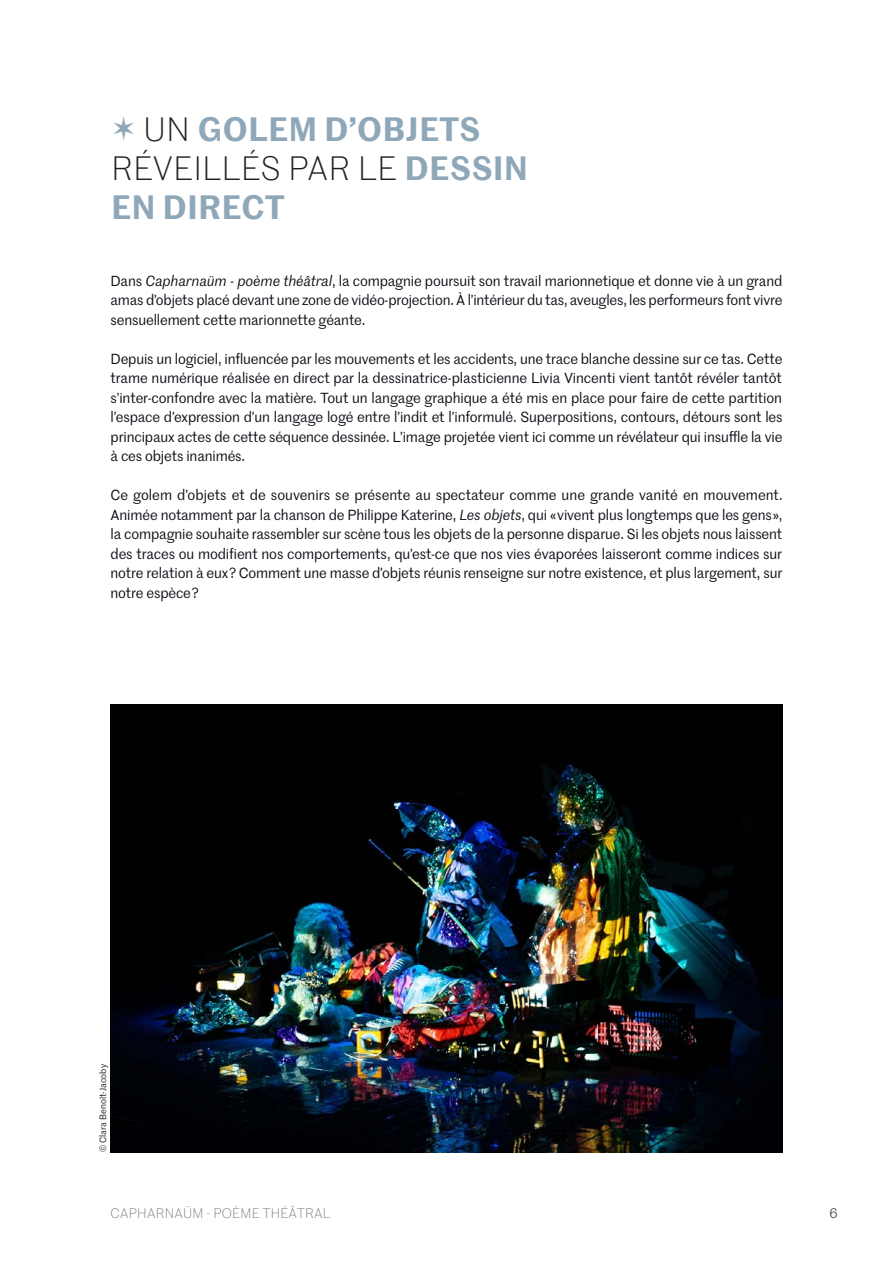
<style>
.page{position:relative;width:893px;height:1263px;background:#fff}
.page>*{position:absolute;margin:0;border:0;box-sizing:border-box;transform-origin:0 0}
.t1{font:600 33px/39px "Marr Sans";letter-spacing:.02em;color:#8fa8b9}
.t2{font:14.25px/19.5px "Marr Sans";letter-spacing:-.01em;color:#0b0e15;text-align:justify}
.t3{font:300 13.5px "Marr Sans";letter-spacing:.02em;color:#808285}
.t4{font:13.5px "Marr Sans";color:#565359}
.t5{font:9px "Marr Sans";color:#231f20}
.s1{font-family:"Graduel Sirius";font-weight:400;font-size:45px}
.s2{font-weight:300;color:#231f20}
.s3{font-style:italic}
</style>
<div class="page">
<img style="left:111px;top:704px;width:671px;height:448px">
<h1 class="t1" style="left:111px;top:108px;width:418px"><span class="s1">✫</span> <span class="s2">UN</span> GOLEM D’OBJETS<br><span class="s2">RÉVEILLÉS PAR LE</span> DESSIN<br>EN DIRECT</h1>
<p class="t2" style="left:111px;top:270px;width:673px">Dans <span class="s3">Capharnaüm - poème théâtral</span>, la compagnie poursuit son travail marionnetique et donne vie à un grand amas d’objets placé devant une zone de vidéo-projection. À l’intérieur du tas, aveugles, les performeurs font vivre sensuellement cette marionnette géante.</p>
<p class="t2" style="left:111px;top:348px;width:674px">Depuis un logiciel, influencée par les mouvements et les accidents, une trace blanche dessine sur ce tas. Cette trame numérique réalisée en direct par la dessinatrice-plasticienne Livia Vincenti vient tantôt révéler tantôt s’inter-confondre avec la matière. Tout un langage graphique a été mis en place pour faire de cette partition l’espace d’expression d’un langage logé entre l’indit et l’informulé. Superpositions, contours, détours sont les principaux actes de cette séquence dessinée. L’image projetée vient ici comme un révélateur qui insuffle la vie à ces objets inanimés.</p>
<p class="t2" style="left:111px;top:485px;width:674px">Ce golem d’objets et de souvenirs se présente au spectateur comme une grande vanité en mouvement.<br>Animée notamment par la chanson de Philippe Katerine, <span class="s3">Les objets</span>, qui « vivent plus longtemps que les gens », la compagnie souhaite rassembler sur scène tous les objets de la personne disparue. Si les objets nous laissent des traces ou modifient nos comportements, qu’est-ce que nos vies évaporées laisseront comme indices sur notre relation à eux ? Comment une masse d’objets réunis renseigne sur notre existence, et plus largement, sur notre espèce ?</p>
<p class="t5" style="left:97px;top:1152px;width:90px;rotate:-90deg">© Clara Benoît-Jacoby</p>
<p class="t3" style="left:111px;top:1204px;width:221px">CAPHARNAÜM - POÈME THÉÂTRAL</p>
<p class="t4" style="left:829px;top:1204px;width:10px">6</p>
</div>
